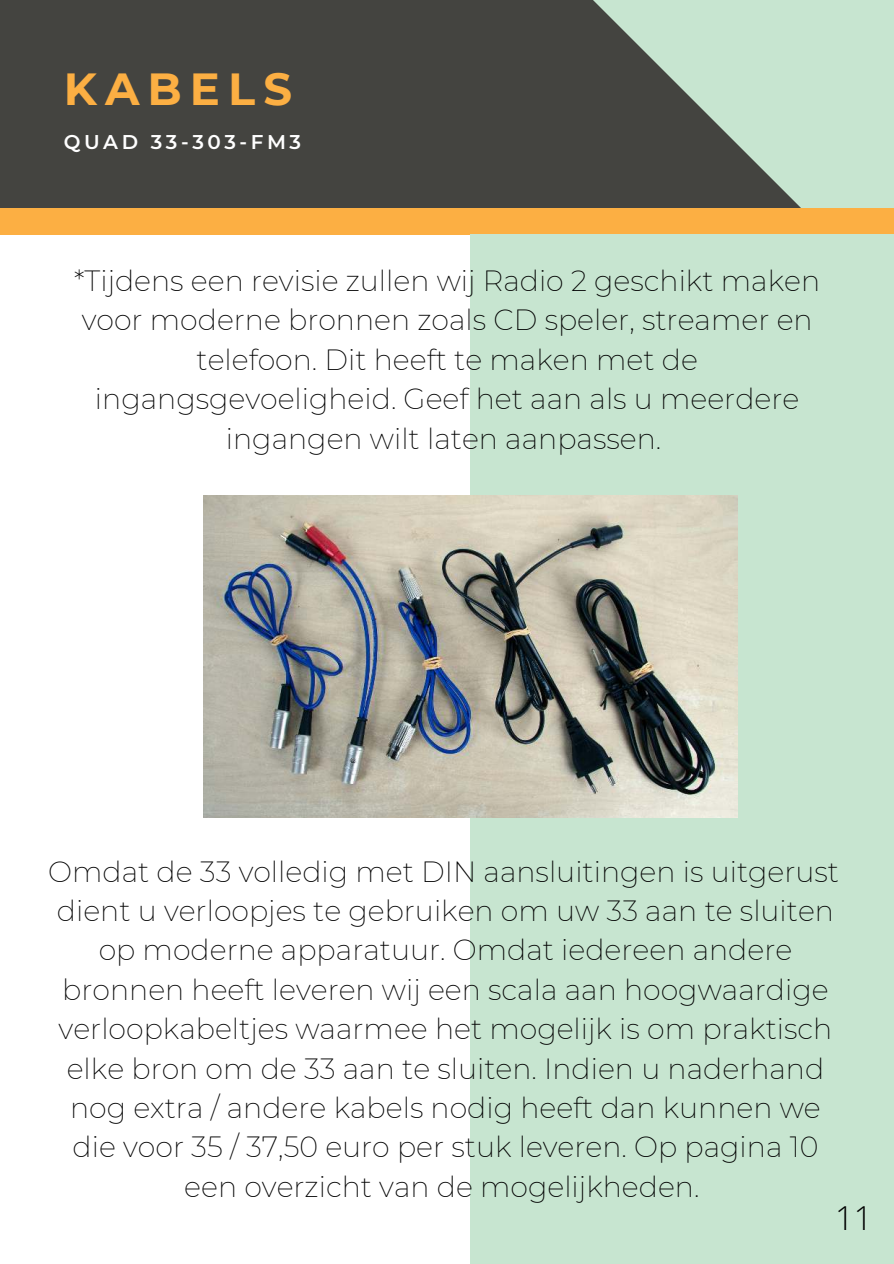
<style>
.page{position:relative;width:894px;height:1264px;background:#fff}
.page>*{position:absolute;margin:0;border:0;box-sizing:border-box;transform-origin:0 0}
.t1{font:700 44.85px "Montserrat";letter-spacing:.18em;color:#fcaf43}
.t2{font:300 33px "Open Sans";color:#000}
.t3{font:200 28.5px/39.5px "Montserrat";color:#000;text-align:center}
.t4{font:600 19.8px "Montserrat";letter-spacing:.18em;color:#fff}
</style>
<div class="page">
<div style="left:0;top:0;width:893px;height:216px;background:#444440"></div>
<svg style="left:563px;top:0;width:330px;height:209px;fill:#c7e5d0"></svg>
<div style="left:0;top:209px;width:893px;height:26px;background:#fcaf43"></div>
<div style="left:470px;top:235px;width:423px;height:1028px;background:#c7e5d0"></div>
<img style="left:203px;top:495px;width:534px;height:322px">
<h1 class="t1" style="left:64px;top:56px;width:230px">KABELS</h1>
<p class="t4" style="left:64px;top:127px;width:239px">QUAD 33-303-FM3</p>
<p class="t3" style="left:74px;top:260px;width:747px">*Tijdens een revisie zullen wij Radio 2 geschikt maken voor moderne bronnen zoals CD speler, streamer en telefoon. Dit heeft te maken met de ingangsgevoeligheid. Geef het aan als u meerdere ingangen wilt laten aanpassen.</p>
<p class="t3" style="left:48px;top:850px;width:792px">Omdat de 33 volledig met DIN aansluitingen is uitgerust dient u verloopjes te gebruiken om uw 33 aan te sluiten op moderne apparatuur. Omdat iedereen andere bronnen heeft leveren wij een scala aan hoogwaardige verloopkabeltjes waarmee het mogelijk is om praktisch elke bron om de 33 aan te sluiten. Indien u naderhand nog extra / andere kabels nodig heeft dan kunnen we die voor 35 / 37,50 euro per stuk leveren. Op pagina 10 een overzicht van de mogelijkheden.</p>
<p class="t2" style="left:834px;top:1195px;width:39px">11</p>
</div>
